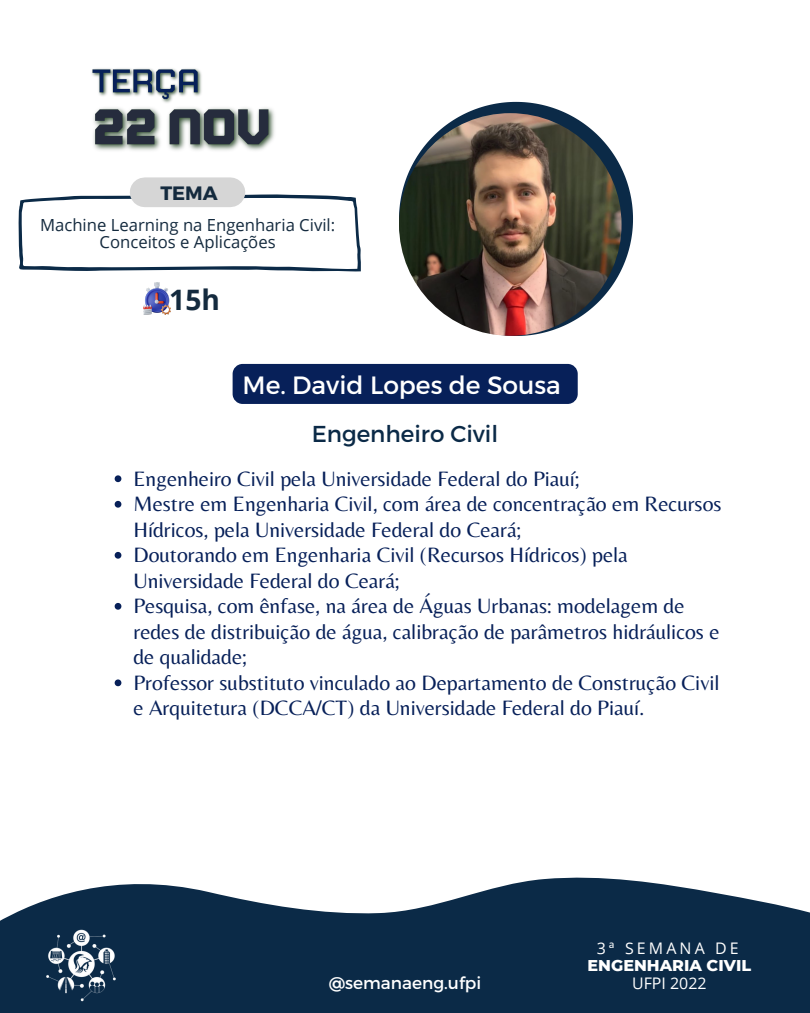
<style>
.page{position:relative;width:810px;height:1013px;background:#fff}
.page>*{position:absolute;margin:0;border:0;box-sizing:border-box;transform-origin:0 0}
.t1{font:700 28.2px "Open Sans";color:#142a3e}
.t2{font:25px "Montserrat";color:#fff}
.t3{font:23px "Montserrat";color:#0b2a47}
.t4{font:21.6px/25.5px "Belleza";color:#072059}
.t5{font:700 19.4px "Montserrat";color:#142a3e}
.t6{font:17px "Montserrat";color:#fff}
.t7{font:16.7px/16.4px "Open Sans";color:#142a3e;text-align:center}
.t8{font:800 15.9px "Montserrat";color:#fff}
.t9{font:15.9px "Open Sans";letter-spacing:.195em;color:#fff}
.t10{font:15.9px "Open Sans";color:#fff}
</style>
<div class="page">
<svg style="left:0;top:877px;width:810px;height:135px;background:#2d4861"></svg>
<img style="left:44px;top:928px;width:74px;height:74px">
<svg style="left:399px;top:102px;width:234px;height:234px"></svg>
<img style="left:399px;top:113px;width:223px;height:223px;border-radius:50%">
<svg style="left:19px;top:194px;width:342px;height:77px"></svg>
<div style="left:145px;top:177px;width:85px;height:30px;background:#d6d6d6"></div>
<div style="left:233px;top:364px;width:345px;height:40px;background:#072059;border-radius:10px"></div>
<svg style="left:115px;top:475px;width:6px;height:7px"></svg>
<svg style="left:115px;top:501px;width:6px;height:6px"></svg>
<svg style="left:115px;top:552px;width:6px;height:6px"></svg>
<svg style="left:115px;top:603px;width:6px;height:6px"></svg>
<svg style="left:115px;top:679px;width:6px;height:7px"></svg>
<img style="left:92px;top:68px;width:110px;height:30px">
<img style="left:93px;top:98px;width:182px;height:53px">
<img style="left:143px;top:283px;width:27px;height:31px">
<p class="t5" style="left:160px;top:181px;width:59px">TEMA</p>
<p class="t7" style="left:40px;top:216px;width:297px">Machine Learning na Engenharia Civil:<br>Conceitos e Aplicações</p>
<h1 class="t1" style="left:169px;top:280px;width:52px">15h</h1>
<p class="t2" style="left:243px;top:369px;width:320px">Me. David Lopes de Sousa</p>
<p class="t3" style="left:312px;top:418px;width:188px">Engenheiro Civil</p>
<p class="t4" style="left:133px;top:465px;width:590px">Engenheiro Civil pela Universidade Federal do Piauí;<br>Mestre em Engenharia Civil, com área de concentração em Recursos Hídricos, pela Universidade Federal do Ceará;<br>Doutorando em Engenharia Civil (Recursos Hídricos) pela Universidade Federal do Ceará;<br>Pesquisa, com ênfase, na área de Águas Urbanas: modelagem de redes de distribuição de água, calibração de parâmetros hidráulicos e de qualidade;<br>Professor substituto vinculado ao Departamento de Construção Civil e Arquitetura (DCCA/CT) da Universidade Federal do Piauí.</p>
<p class="t9" style="left:597px;top:937px;width:144px">3ª SEMANA DE</p>
<p class="t8" style="left:588px;top:955px;width:165px">ENGENHARIA CIVIL</p>
<p class="t6" style="left:329px;top:971px;width:154px">@semanaeng.ufpi</p>
<p class="t10" style="left:632px;top:971px;width:76px">UFPI 2022</p>
</div>
